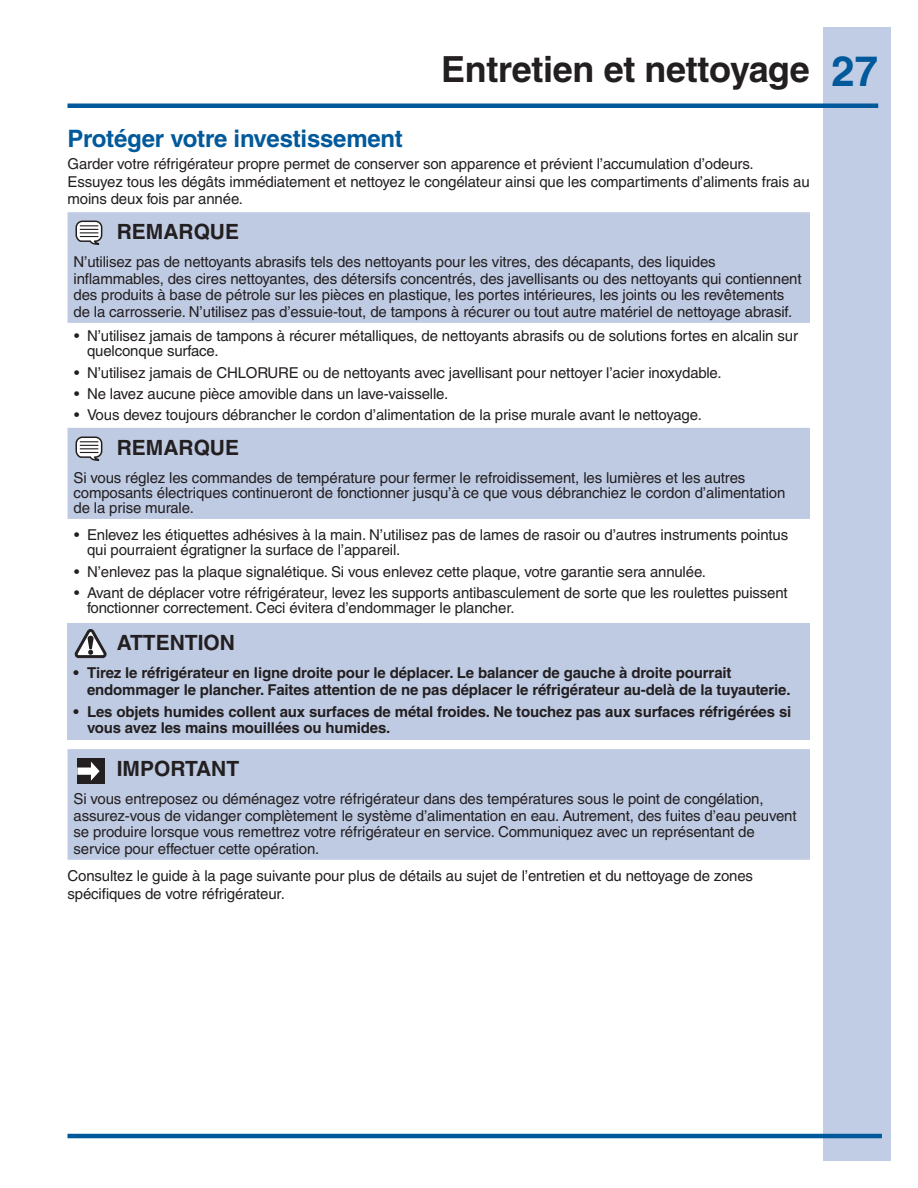
<style>
.page{position:relative;width:918px;height:1188px;background:#fff}
.page>*{position:absolute;margin:0;border:0;box-sizing:border-box;transform-origin:0 0}
.ID_Heading_Odd{font:700 36px "Helvetica";letter-spacing:-.01em;color:#231f20}
.ID_Major_Heading{font:700 24px "Helvetica";letter-spacing:-.01em;color:#00599b}
.t1{font:700 21px "Helvetica";color:#231f20}
.ID_Note_Important_Te{font:15px/16.5px "Helvetica";letter-spacing:-.01em;color:#231f20}
.ID_Bullet_Text{font:15px/15px "Helvetica";letter-spacing:-.01em;color:#231f20}
.ID_Body_Text{font:15px/17.2px "Helvetica";letter-spacing:-.01em;color:#231f20}
.ID_Caution_Bullet{font:700 15px/16.5px "Helvetica";letter-spacing:-.01em;color:#231f20}
.s1{font-size:42px;color:#00599b}
</style>
<div class="page">
<div style="left:824px;top:27px;width:67px;height:1134px;background:#c1cde5"></div>
<hr style="left:68px;top:104px;width:810px;height:4px;background:#00599b">
<hr style="left:68px;top:1134px;width:814px;height:4px;background:#00599b">
<div style="left:68px;top:212px;width:742px;height:111px;background:#bfcbe3"></div>
<svg style="left:75px;top:220px;width:28px;height:26px"></svg>
<div style="left:68px;top:428px;width:742px;height:91px;background:#bfcbe3"></div>
<svg style="left:75px;top:436px;width:28px;height:26px"></svg>
<div style="left:68px;top:623px;width:742px;height:116px;background:#bfcbe3"></div>
<svg style="left:75px;top:629px;width:31px;height:29px"></svg>
<div style="left:68px;top:749px;width:742px;height:111px;background:#bfcbe3"></div>
<div style="left:77px;top:758px;width:28px;height:25px;background:#231f20"></div>
<svg style="left:77px;top:762px;width:23px;height:19px"></svg>
<p class="ID_Heading_Odd" style="left:441px;top:47px;width:438px">Entretien et nettoyage <span class="s1">27</span></p>
<p class="ID_Major_Heading" style="left:68px;top:124px;width:337px">Protéger votre investissement</p>
<p class="ID_Body_Text" style="left:68px;top:156px;width:744px">Garder votre réfrigérateur propre permet de conserver son apparence et prévient l’accumulation d’odeurs.<br>Essuyez tous les dégâts immédiatement et nettoyez le congélateur ainsi que les compartiments d’aliments frais au moins deux fois par année.</p>
<p class="t1" style="left:117px;top:219px;width:124px">REMARQUE</p>
<p class="ID_Note_Important_Te" style="left:74px;top:254px;width:730px">N’utilisez pas de nettoyants abrasifs tels des nettoyants pour les vitres, des décapants, des liquides inflammables, des cires nettoyantes, des détersifs concentrés, des javellisants ou des nettoyants qui contiennent des produits à base de pétrole sur les pièces en plastique, les portes intérieures, les joints ou les revêtements de la carrosserie. N’utilisez pas d’essuie-tout, de tampons à récurer ou tout autre matériel de nettoyage abrasif.</p>
<p class="ID_Bullet_Text" style="left:87px;top:328px;width:713px;text-indent:-13px">• N’utilisez jamais de tampons à récurer métalliques, de nettoyants abrasifs ou de solutions fortes en alcalin sur quelconque surface.</p>
<p class="ID_Bullet_Text" style="left:74px;top:365px;width:649px">• N’utilisez jamais de CHLORURE ou de nettoyants avec javellisant pour nettoyer l’acier inoxydable.</p>
<p class="ID_Bullet_Text" style="left:74px;top:386px;width:376px">• Ne lavez aucune pièce amovible dans un lave-vaisselle.</p>
<p class="ID_Bullet_Text" style="left:74px;top:408px;width:629px">• Vous devez toujours débrancher le cordon d’alimentation de la prise murale avant le nettoyage.</p>
<p class="t1" style="left:117px;top:434px;width:124px">REMARQUE</p>
<p class="ID_Note_Important_Te" style="left:74px;top:470px;width:713px;line-height:15px">Si vous réglez les commandes de température pour fermer le refroidissement, les lumières et les autres composants électriques continueront de fonctionner jusqu’à ce que vous débranchiez le cordon d’alimentation de la prise murale.</p>
<p class="ID_Bullet_Text" style="left:87px;top:527px;width:703px;text-indent:-13px">• Enlevez les étiquettes adhésives à la main. N’utilisez pas de lames de rasoir ou d’autres instruments pointus qui pourraient égratigner la surface de l’appareil.</p>
<p class="ID_Bullet_Text" style="left:74px;top:564px;width:633px">• N’enlevez pas la plaque signalétique. Si vous enlevez cette plaque, votre garantie sera annulée.</p>
<p class="ID_Bullet_Text" style="left:87px;top:585px;width:702px;text-indent:-13px">• Avant de déplacer votre réfrigérateur, levez les supports antibasculement de sorte que les roulettes puissent fonctionner correctement. Ceci évitera d’endommager le plancher.</p>
<p class="t1" style="left:117px;top:630px;width:120px">ATTENTION</p>
<p class="ID_Caution_Bullet" style="left:87px;top:664px;width:705px;text-indent:-14px">• Tirez le réfrigérateur en ligne droite pour le déplacer. Le balancer de gauche à droite pourrait endommager le plancher. Faites attention de ne pas déplacer le réfrigérateur au-delà de la tuyauterie.</p>
<p class="ID_Caution_Bullet" style="left:87px;top:703px;width:706px;text-indent:-14px">• Les objets humides collent aux surfaces de métal froides. Ne touchez pas aux surfaces réfrigérées si vous avez les mains mouillées ou humides.</p>
<p class="t1" style="left:117px;top:756px;width:124px">IMPORTANT</p>
<p class="ID_Note_Important_Te" style="left:74px;top:791px;width:725px">Si vous entreposez ou déménagez votre réfrigérateur dans des températures sous le point de congélation, assurez-vous de vidanger complètement le système d’alimentation en eau. Autrement, des fuites d’eau peuvent se produire lorsque vous remettrez votre réfrigérateur en service. Communiquez avec un représentant de service pour effectuer cette opération.</p>
<p class="ID_Body_Text" style="left:68px;top:867px;width:687px;line-height:18px">Consultez le guide à la page suivante pour plus de détails au sujet de l’entretien et du nettoyage de zones spécifiques de votre réfrigérateur.</p>
</div>
